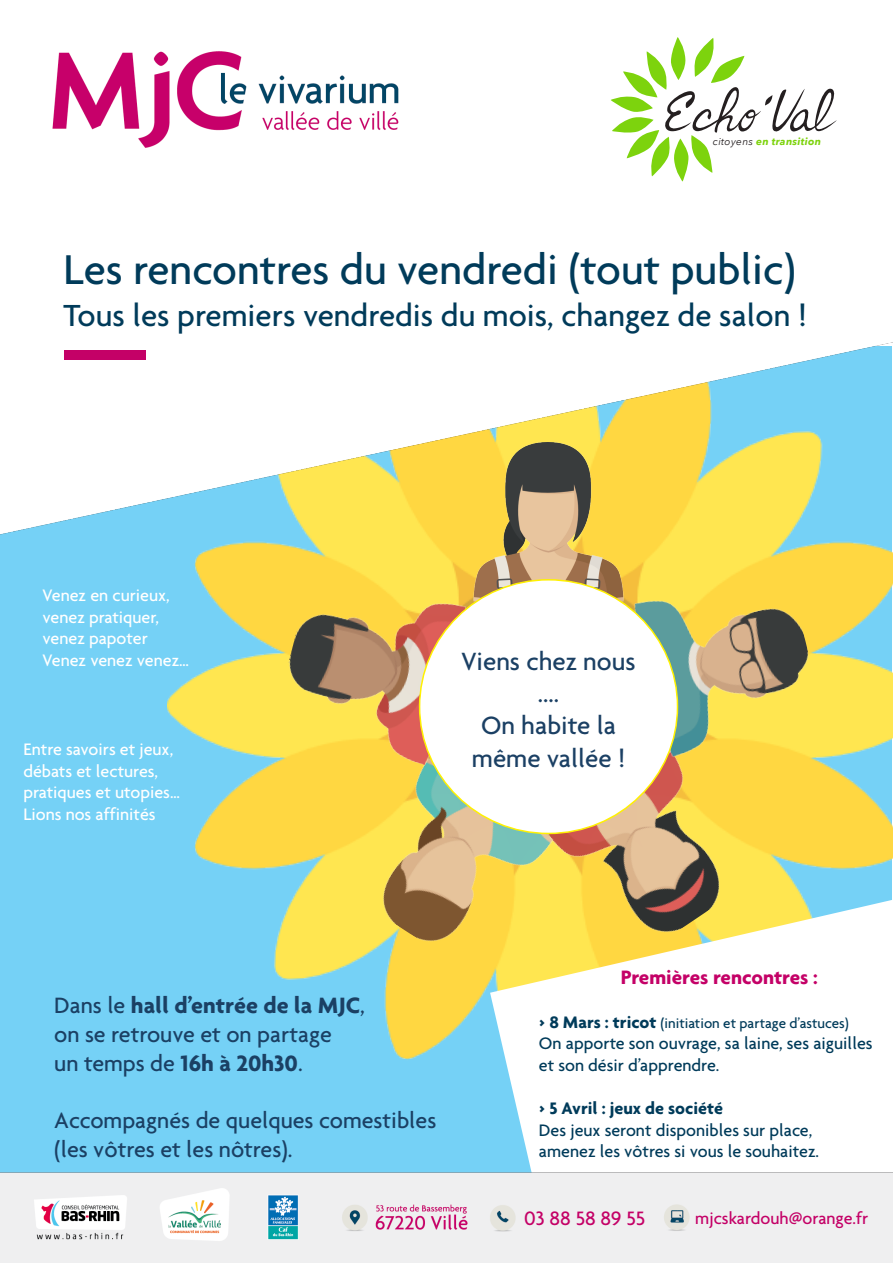
<style>
.page{position:relative;width:893px;height:1263px;background:#fff}
.page>*{position:absolute;margin:0;border:0;box-sizing:border-box;transform-origin:0 0}
.t1{font:500 45px "Agenda";color:#003b5a}
.t2{font:500 33px "Agenda";color:#003b5a}
.t3{font:500 27px "Agenda";color:#1b4064}
.t4{font:500 24px "Agenda";color:#1b4064}
.t5{font:700 24px "Agenda";color:#1b4064}
.t6{font:700 21px "Agenda";color:#c40167}
.t7{font:500 21px "Agenda";color:#c40167}
.t8{font:500 18px "Agenda";color:#fff}
.t9{font:500 18px "Agenda";color:#003b5a}
.t10{font:700 18px "Agenda";color:#003b5a}
.t11{font:500 18px "Agenda";color:#c40167}
.t12{font:500 15px "Agenda";color:#003b5a}
.t13{font:italic 700 10.2px "Avenir Next";letter-spacing:.03em;color:#7dd30d}
.s1{font-weight:400;color:#241f20}
.s2{font-weight:500}
.s3{font-weight:700}
.s4{font-weight:700;font-size:18px}
</style>
<div class="page">
<img style="left:1px;top:51px;width:892px;height:1212px">
<svg style="left:611px;top:37px;width:228px;height:145px"></svg>
<div style="left:64px;top:350px;width:82px;height:10px;background:#c40167"></div>
<div style="left:520px;top:1204px;width:128px;height:30px;background:#efeff0"></div>
<div style="left:693px;top:1204px;width:173px;height:30px;background:#efeff0"></div>
<p class="t13" style="left:713px;top:133px;width:110px"><span class="s1">citoyens</span> en transition</p>
<p class="t1" style="left:64px;top:242px;width:734px">Les rencontres du vendredi (tout public)</p>
<p class="t2" style="left:64px;top:295px;width:745px">Tous les premiers vendredis du mois, changez de salon !</p>
<p class="t8" style="left:43px;top:584px;width:129px">Venez en curieux,</p>
<p class="t8" style="left:43px;top:606px;width:118px">venez pratiquer,</p>
<p class="t8" style="left:43px;top:628px;width:107px">venez papoter</p>
<p class="t8" style="left:43px;top:649px;width:148px">Venez venez venez…</p>
<p class="t8" style="left:23px;top:738px;width:151px">Entre savoirs et jeux,</p>
<p class="t8" style="left:23px;top:760px;width:136px">débats et lectures,</p>
<p class="t8" style="left:23px;top:782px;width:158px">pratiques et utopies…</p>
<p class="t8" style="left:23px;top:803px;width:134px">Lions nos affinités</p>
<p class="t3" style="left:461px;top:644px;width:176px">Viens chez nous</p>
<p class="t3" style="left:538px;top:677px;width:23px">....</p>
<p class="t3" style="left:481px;top:709px;width:137px">On habite la</p>
<p class="t3" style="left:472px;top:742px;width:155px">même vallée !</p>
<p class="t5" style="left:54px;top:991px;width:312px"><span class="s2">Dans le</span> hall d’entrée de la MJC<span class="s2">,</span></p>
<p class="t4" style="left:54px;top:1019px;width:279px">on se retrouve et on partage</p>
<p class="t4" style="left:54px;top:1048px;width:250px">un temps de <span class="s3">16h à 20h30</span>.</p>
<p class="t4" style="left:54px;top:1106px;width:384px">Accompagnés de quelques comestibles</p>
<p class="t4" style="left:54px;top:1135px;width:240px">(les vôtres et les nôtres).</p>
<p class="t6" style="left:621px;top:965px;width:199px">Premières rencontres :</p>
<p class="t12" style="left:539px;top:1014px;width:311px"><span class="s4">&gt; 8 Mars : tricot</span> (initiation et partage d’astuces)</p>
<p class="t9" style="left:539px;top:1032px;width:335px">On apporte son ouvrage, sa laine, ses aiguilles</p>
<p class="t9" style="left:539px;top:1054px;width:182px">et son désir d’apprendre.</p>
<p class="t10" style="left:539px;top:1097px;width:185px">&gt; 5 Avril : jeux de société</p>
<p class="t9" style="left:539px;top:1119px;width:275px">Des jeux seront disponibles sur place,</p>
<p class="t9" style="left:539px;top:1140px;width:282px">amenez les vôtres si vous le souhaitez.</p>
<p class="t7" style="left:524px;top:1205px;width:123px">03 88 58 89 55</p>
<p class="t11" style="left:695px;top:1207px;width:175px">mjcskardouh@orange.fr</p>
</div>
